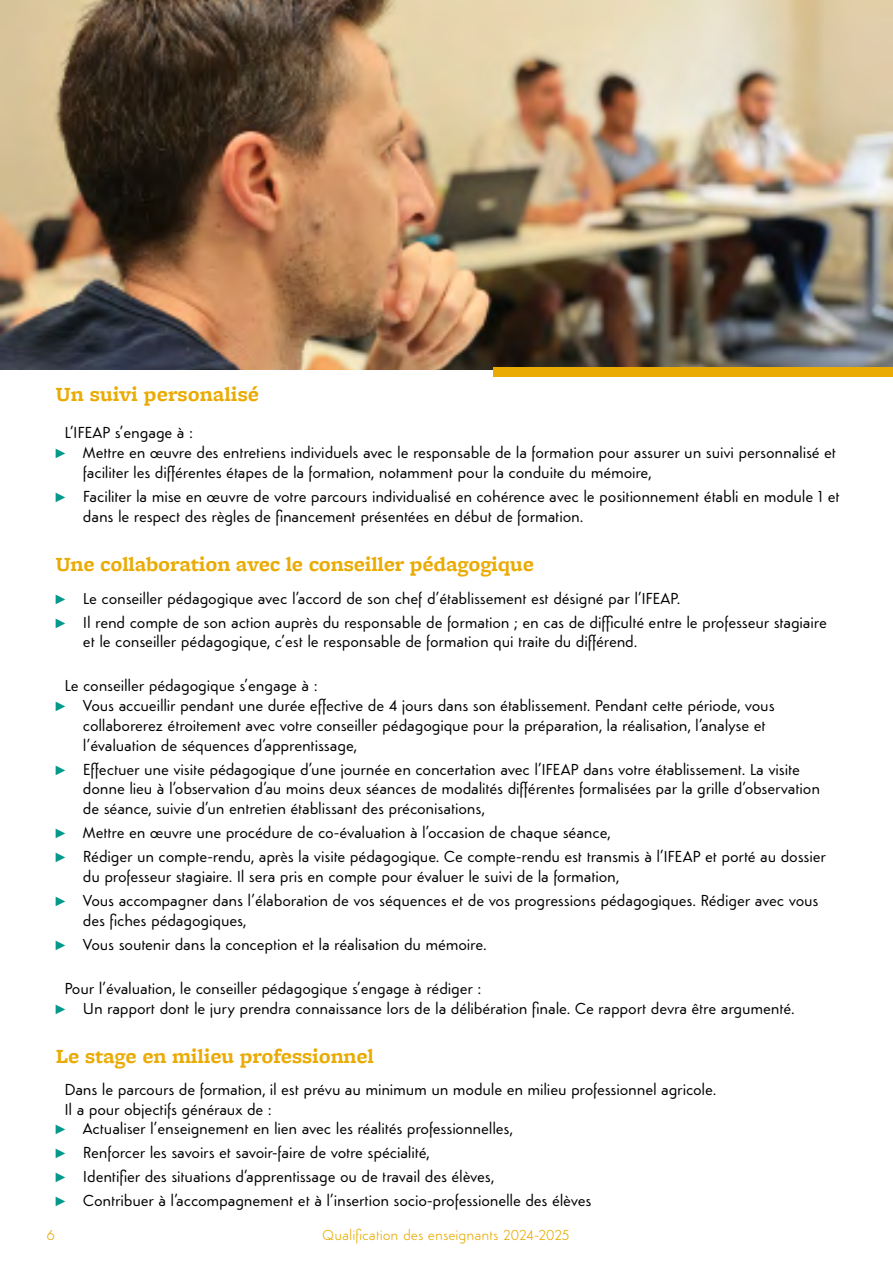
<style>
.page{position:relative;width:893px;height:1263px;background:#fff}
.page>*{position:absolute;margin:0;border:0;box-sizing:border-box;transform-origin:0 0}
.t1{font:700 21px "Freight Micro Pro";letter-spacing:-.01em;color:#e9ab04}
.t2{font:16.5px/19.8px "Simplo Soft";letter-spacing:-.01em;color:#000}
.t3{font:300 15px "Simplo Soft";letter-spacing:-.005em;color:#e9ab04}
.s1{font-family:"Arial Narrow";font-size:13.5px;color:#00998c}
</style>
<div class="page">
<img style="left:0;top:0;width:893px;height:370px">
<div style="left:493px;top:367px;width:400px;height:9px;background:#e9ab04"></div>
<p class="t1" style="left:56px;top:380px;width:205px">Un suivi personalisé</p>
<p class="t2" style="left:64px;top:423px;width:130px">L’IFEAP s’engage à :</p>
<p class="t2" style="left:56px;top:442px;width:782px"><span class="s1">►</span> Mettre en œuvre des entretiens individuels avec le responsable de la formation pour assurer un suivi personnalisé et</p>
<p class="t2" style="left:83px;top:462px;width:570px">faciliter les différentes étapes de la formation, notamment pour la conduite du mémoire,</p>
<p class="t2" style="left:83px;top:486px;width:758px;text-indent:-27px"><span class="s1">►</span> Faciliter la mise en œuvre de votre parcours individualisé en cohérence avec le positionnement établi en module 1 et dans le respect des règles de financement présentées en début de formation.</p>
<p class="t1" style="left:56px;top:549px;width:480px">Une collaboration avec le conseiller pédagogique</p>
<p class="t2" style="left:56px;top:586px;width:772px;line-height:24px"><span class="s1">►</span> Le conseiller pédagogique avec l’accord de son chef d’établissement est désigné par l’IFEAP.<br><span class="s1">►</span> Il rend compte de son action auprès du responsable de formation ; en cas de difficulté entre le professeur stagiaire</p>
<p class="t2" style="left:83px;top:632px;width:556px">et le conseiller pédagogique, c’est le responsable de formation qui traite du différend.</p>
<p class="t2" style="left:64px;top:676px;width:255px">Le conseiller pédagogique s’engage à :</p>
<p class="t2" style="left:56px;top:695px;width:720px"><span class="s1">►</span> Vous accueillir pendant une durée effective de 4 jours dans son établissement. Pendant cette période, vous</p>
<p class="t2" style="left:83px;top:715px;width:684px">collaborerez étroitement avec votre conseiller pédagogique pour la préparation, la réalisation, l’analyse et</p>
<p class="t2" style="left:83px;top:735px;width:276px">l’évaluation de séquences d’apprentissage,</p>
<p class="t2" style="left:83px;top:759px;width:739px;text-indent:-27px"><span class="s1">►</span> Effectuer une visite pédagogique d’une journée en concertation avec l’IFEAP dans votre établissement. La visite donne lieu à l’observation d’au moins deux séances de modalités différentes formalisées par la grille d’observation de séance, suivie d’un entretien établissant des préconisations,</p>
<p class="t2" style="left:56px;top:821px;width:772px;line-height:24px"><span class="s1">►</span> Mettre en œuvre une procédure de co-évaluation à l’occasion de chaque séance,<br><span class="s1">►</span> Rédiger un compte-rendu, après la visite pédagogique. Ce compte-rendu est transmis à l’IFEAP et porté au dossier</p>
<p class="t2" style="left:56px;top:864px;width:764px;line-height:24px;text-indent:27px">du professeur stagiaire. Il sera pris en compte pour évaluer le suivi de la formation,<br><span class="s1">►</span> Vous accompagner dans l’élaboration de vos séquences et de vos progressions pédagogiques. Rédiger avec vous</p>
<p class="t2" style="left:56px;top:908px;width:432px;line-height:24px;text-indent:27px">des fiches pédagogiques,<br><span class="s1">►</span> Vous soutenir dans la conception et la réalisation du mémoire.</p>
<p class="t2" style="left:56px;top:978px;width:740px;text-indent:9px">Pour l’évaluation, le conseiller pédagogique s’engage à rédiger :<br><span class="s1">►</span> Un rapport dont le jury prendra connaissance lors de la délibération finale. Ce rapport devra être argumenté.</p>
<p class="t1" style="left:56px;top:1041px;width:320px">Le stage en milieu professionnel</p>
<p class="t2" style="left:64px;top:1080px;width:653px">Dans le parcours de formation, il est prévu au minimum un module en milieu professionnel agricole.</p>
<p class="t2" style="left:64px;top:1099px;width:209px">Il a pour objectifs généraux de :</p>
<p class="t2" style="left:56px;top:1119px;width:458px"><span class="s1">►</span> Actualiser l’enseignement en lien avec les réalités professionnelles,</p>
<p class="t2" style="left:56px;top:1140px;width:537px;line-height:23.7px"><span class="s1">►</span> Renforcer les savoirs et savoir-faire de votre spécialité,<br><span class="s1">►</span> Identifier des situations d’apprentissage ou de travail des élèves,<br><span class="s1">►</span> Contribuer à l’accompagnement et à l’insertion socio-professionelle des élèves</p>
<p class="t3" style="left:47px;top:1227px;width:10px">6</p>
<p class="t3" style="left:322px;top:1227px;width:249px">Qualification des enseignants 2024-2025</p>
</div>
